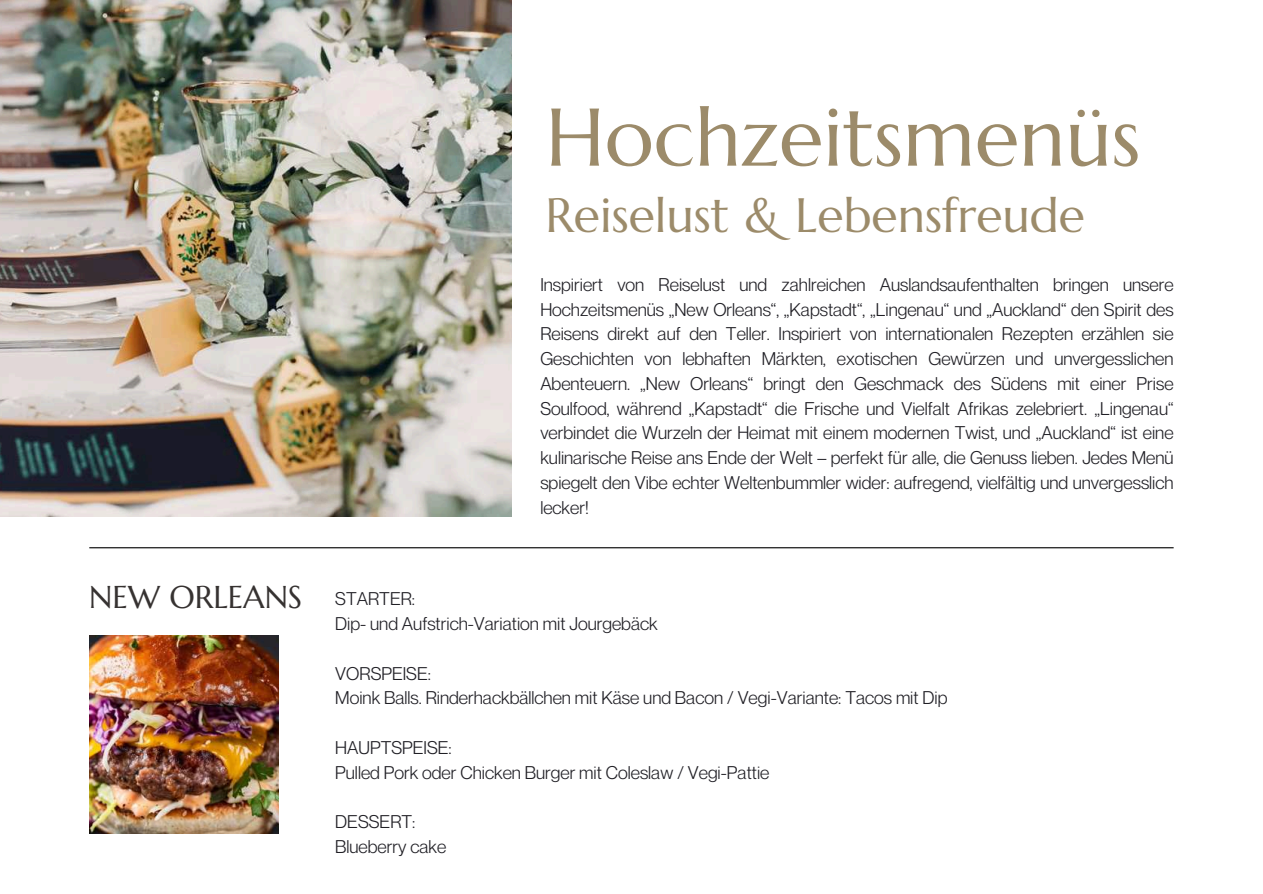
<style>
.page{position:relative;width:1263px;height:894px;background:#fff}
.page>*{position:absolute;margin:0;border:0;box-sizing:border-box;transform-origin:0 0}
.t1{font:81.45px "Marcellus";color:#9c8b6a}
.t2{font:48.15px "Marcellus";color:#9c8b6a}
.t3{font:31.5px "Marcellus";color:#363231}
.t4{font:18px/24.8px "Neue Montreal";color:#201f25}
</style>
<div class="page">
<img style="left:0;top:0;width:512px;height:516px">
<img style="left:89px;top:635px;width:189px;height:198px">
<hr style="left:89px;top:547px;width:1085px;height:1px;background:#000">
<h3 class="t3" style="left:89px;top:577px;width:214px">NEW ORLEANS</h3>
<h1 class="t1" style="left:545px;top:86px;width:596px">Hochzeitsmenüs</h1>
<h2 class="t2" style="left:545px;top:185px;width:541px">Reiselust &amp; Lebensfreude</h2>
<p class="t4" style="left:540px;top:270px;width:635px;text-align:justify">Inspiriert von Reiselust und zahlreichen Auslandsaufenthalten bringen unsere Hochzeitsmenüs „New Orleans“, „Kapstadt“, „Lingenau“ und „Auckland“ den Spirit des Reisens direkt auf den Teller. Inspiriert von internationalen Rezepten erzählen sie Geschichten von lebhaften Märkten, exotischen Gewürzen und unvergesslichen Abenteuern. „New Orleans“ bringt den Geschmack des Südens mit einer Prise Soulfood, während „Kapstadt“ die Frische und Vielfalt Afrikas zelebriert. „Lingenau“ verbindet die Wurzeln der Heimat mit einem modernen Twist, und „Auckland“ ist eine kulinarische Reise ans Ende der Welt – perfekt für alle, die Genuss lieben. Jedes Menü spiegelt den Vibe echter Weltenbummler wider: aufregend, vielfältig und unvergesslich lecker!</p>
<p class="t4" style="left:335px;top:584px;width:324px">STARTER:<br>Dip- und Aufstrich-Variation mit Jourgebäck</p>
<p class="t4" style="left:335px;top:658px;width:614px">VORSPEISE:<br>Moink Balls. Rinderhackbällchen mit Käse und Bacon / Vegi-Variante: Tacos mit Dip</p>
<p class="t4" style="left:335px;top:733px;width:436px">HAUPTSPEISE:<br>Pulled Pork oder Chicken Burger mit Coleslaw / Vegi-Pattie</p>
<p class="t4" style="left:335px;top:807px;width:113px">DESSERT:<br>Blueberry cake</p>
</div>
